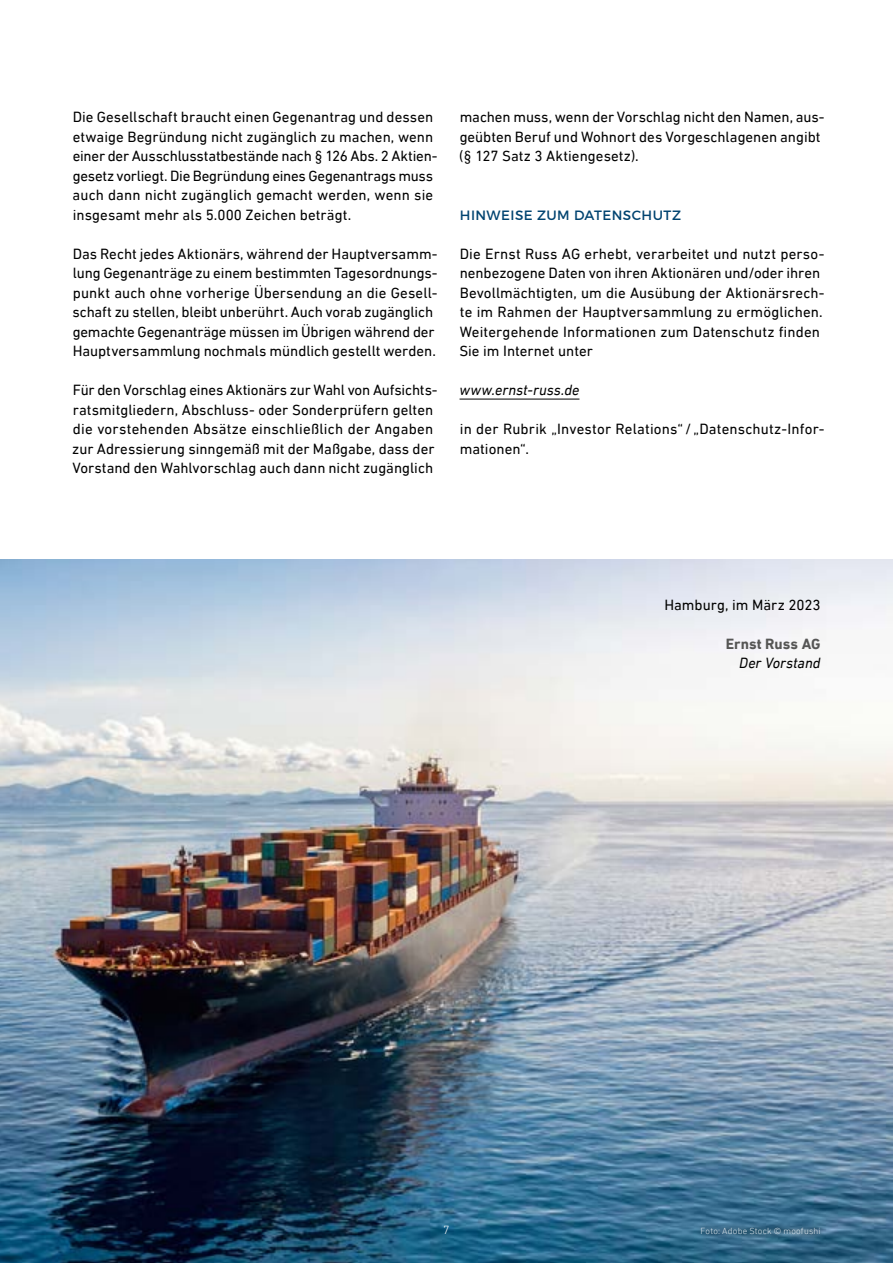
<style>
.page{position:relative;width:893px;height:1263px;background:#fff}
.page>*{position:absolute;margin:0;border:0;box-sizing:border-box;transform-origin:0 0}
.t1{font:15px/19.5px "DIN Next LT Pro";color:#000}
.t2{font:italic 15px "DIN Next LT Pro";letter-spacing:.005em;color:#000}
.t3{font:700 15px "DIN Next LT Pro";color:#565655}
.t4{font:13.5px "Montserrat";letter-spacing:.035em;color:#004370}
.t5{font:300 12px "DIN Next LT Pro";color:#fff}
.t6{font:300 9px "DIN Next LT Pro";letter-spacing:.02em;color:#e0e8ef}
</style>
<div class="page">
<img style="left:0;top:559px;width:893px;height:704px">
<hr style="left:460px;top:399px;width:119px;height:1px;background:#000">
<div style="left:695px;top:1220px;width:132px;height:21px;background:#000;opacity:.7"></div>
<p class="t1" style="left:73px;top:107px;width:365px">Die Gesellschaft braucht einen Gegenantrag und dessen etwaige Begründung nicht zugänglich zu machen, wenn einer der Ausschlusstatbestände nach § 126 Abs. 2 Aktien&shy;gesetz vorliegt. Die Begründung eines Gegenantrags muss auch dann nicht zugänglich gemacht werden, wenn sie insgesamt mehr als 5.000 Zeichen beträgt.</p>
<p class="t1" style="left:73px;top:244px;width:366px">Das Recht jedes Aktionärs, während der Hauptversamm&shy;lung Gegenanträge zu einem bestimmten Tagesordnungs&shy;punkt auch ohne vorherige Übersendung an die Gesell&shy;schaft zu stellen, bleibt unberührt. Auch vorab zugänglich gemachte Gegenanträge müssen im Übrigen während der Hauptversammlung nochmals mündlich gestellt werden.</p>
<p class="t1" style="left:72px;top:380px;width:367px">Für den Vorschlag eines Aktionärs zur Wahl von Aufsichts&shy;ratsmitgliedern, Abschluss- oder Sonderprüfern gelten die vorstehenden Absätze einschließlich der Angaben zur Adressierung sinngemäß mit der Maßgabe, dass der Vorstand den Wahlvorschlag auch dann nicht zugänglich</p>
<p class="t1" style="left:459px;top:107px;width:367px">machen muss, wenn der Vorschlag nicht den Namen, aus&shy;geübten Beruf und Wohnort des Vorgeschlagenen angibt (§ 127 Satz 3 Aktiengesetz).</p>
<p class="t4" style="left:460px;top:207px;width:223px">HINWEISE ZUM DATENSCHUTZ</p>
<p class="t1" style="left:459px;top:244px;width:367px">Die Ernst Russ AG erhebt, verarbeitet und nutzt perso&shy;nenbezogene Daten von ihren Aktionären und/oder ihren Bevollmächtigten, um die Ausübung der Aktionärsrech&shy;te im Rahmen der Hauptversammlung zu ermöglichen.<br>Weitergehende Informationen zum Datenschutz finden Sie im Internet unter</p>
<p class="t2" style="left:460px;top:382px;width:121px">www.ernst-russ.de</p>
<p class="t1" style="left:460px;top:419px;width:366px">in der Rubrik „Investor Relations“ / „Datenschutz-Infor&shy;mationen“.</p>
<p class="t1" style="left:664px;top:595px;width:158px">Hamburg, im März 2023</p>
<p class="t3" style="left:726px;top:635px;width:97px">Ernst Russ AG</p>
<p class="t2" style="left:739px;top:655px;width:83px">Der Vorstand</p>
<p class="t5" style="left:443px;top:1223px;width:8px">7</p>
<p class="t6" style="left:700px;top:1226px;width:122px">Foto: Adobe Stock © moofushi</p>
</div>
